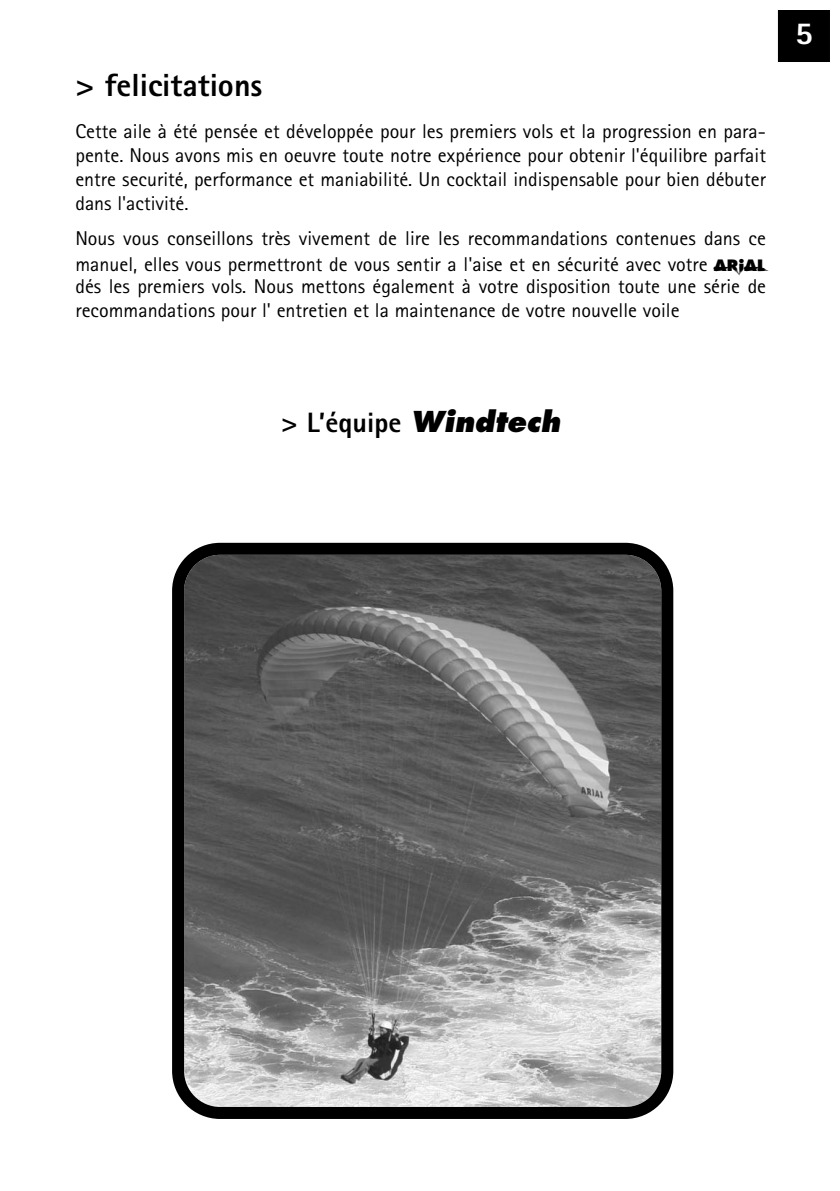
<style>
.page{position:relative;width:840px;height:1191px;background:#fff}
.page>*{position:absolute;margin:0;border:0;box-sizing:border-box;transform-origin:0 0}
.t1{font:800 32px "Rotis Sans Serif";color:#000}
.t2{font:800 32px "Rotis Sans Serif";color:#fff}
.t3{font:800 28px "Rotis Sans Serif";color:#000}
.t4{font:20px/24px "Rotis Sans Serif";color:#000}
.s1{font-family:"Akira"}
.s2{font-family:"Futura";font-style:italic}
</style>
<div class="page">
<div style="left:777px;top:10px;width:52px;height:52px;background:#000"></div>
<svg style="left:172px;top:543px;width:501px;height:576px;background:#717171"></svg>
<h1 class="t1" style="left:75px;top:74px;width:188px">&gt; felicitations</h1>
<p class="t4" style="left:75px;top:121px;width:691px;text-align:justify">Cette aile à été pensée et développée pour les premiers vols et la progression en para&shy;pente. Nous avons mis en oeuvre toute notre expérience pour obtenir l'équilibre parfait entre securité, performance et maniabilité. Un cocktail indispensable pour bien débuter dans l'activité.</p>
<p class="t4" style="left:75px;top:227px;width:691px;line-height:26.2px">Nous vous conseillons très vivement de lire les recommandations contenues dans ce manuel, elles vous permettront de vous sentir a l'aise et en sécurité avec votre <span class="s1">ARIAL</span></p>
<p class="t4" style="left:75px;top:276px;width:692px">dés les premiers vols. Nous mettons également à votre disposition toute une série de recommandations pour l' entretien et la maintenance de votre nouvelle voile</p>
<h1 class="t2" style="left:794px;top:21px;width:19px">5</h1>
<h2 class="t3" style="left:281px;top:413px;width:280px">&gt; L’équipe <span class="s2">Windtech</span></h2>
</div>
